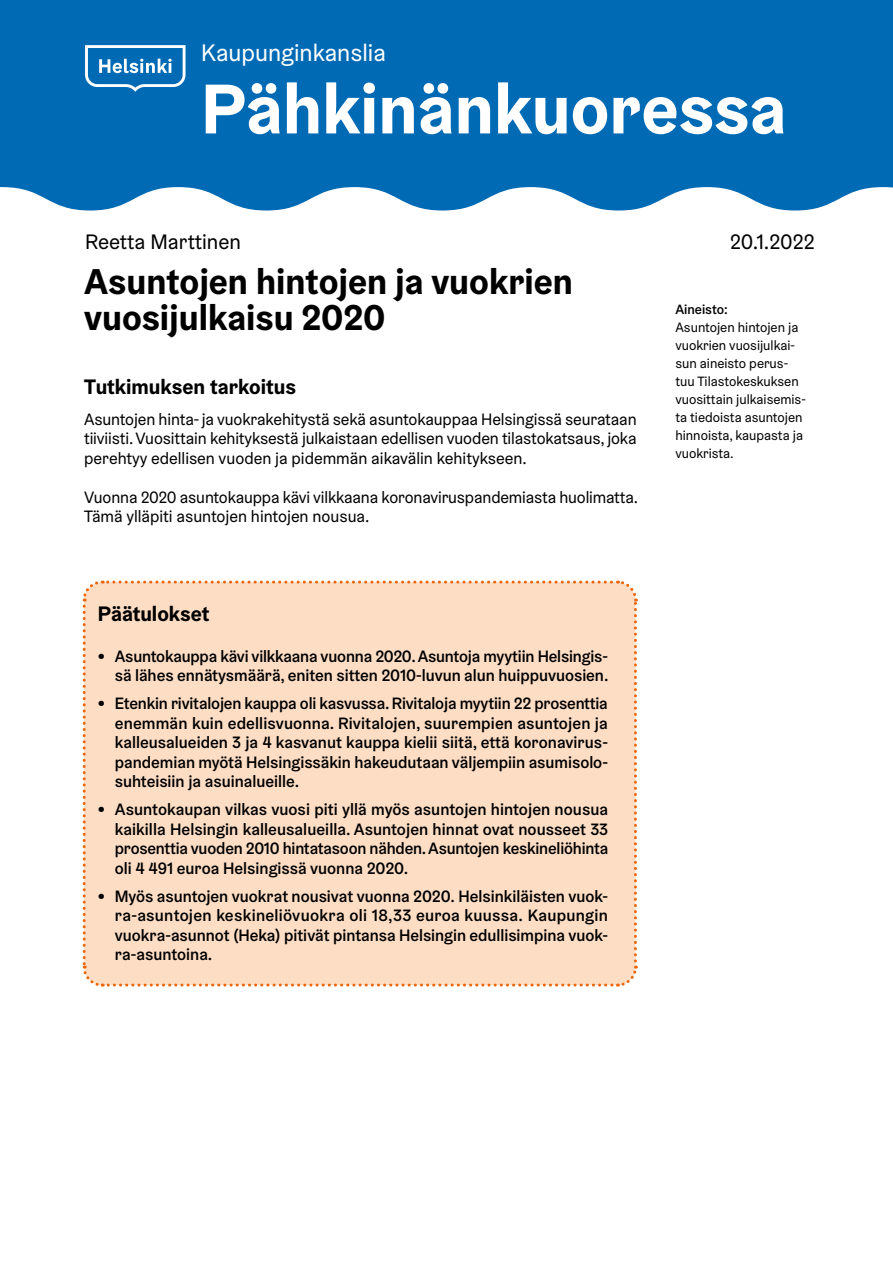
<style>
.page{position:relative;width:893px;height:1263px;background:#fff}
.page>*{position:absolute;margin:0;border:0;box-sizing:border-box;transform-origin:0 0}
.t1{font:700 70.5px "Helsinki Grotesk";color:#fff}
.Leipis{font:700 36px/36px "Helsinki Grotesk";color:#000}
.t2{font:24px "Helsinki Grotesk";color:#fff}
.Leipis-2{font:700 21px "Helsinki Grotesk";color:#000}
.Leipis-3{font:21px "Helsinki Grotesk";color:#000}
.H2_Väliotsikko{font:700 21px "Helsinki Grotesk";color:#000}
.Kirjoittajan_nimi_ja{font:21px "Helsinki Grotesk";letter-spacing:-.01em;color:#000}
.t3{font:500 16.5px/19.5px "Helsinki Grotesk";color:#000;text-align:justify}
.Leipis-4{font:16.5px/19.5px "Helsinki Grotesk";letter-spacing:-.005em;color:#000;text-align:justify}
.Leipäteksti_kapea_pa{font:13.5px/18px "Helsinki Grotesk";color:#000}
.s1{font-weight:900;font-size:19.5px}
.s2{font-weight:500}
</style>
<div class="page">
<div style="left:0;top:0;width:893px;height:210px;background:#006ab5"></div>
<svg style="left:85px;top:45px;width:101px;height:47px"></svg>
<div style="left:82px;top:580px;width:556px;height:407px;background:#fdddc4"></div>
<h3 class="t2" style="left:201px;top:37px;width:186px">Kaupunginkanslia</h3>
<h1 class="t1" style="left:201px;top:64px;width:587px">Pähkinänkuoressa</h1>
<p class="Leipis-3" style="left:85px;top:229px;width:157px">Reetta Marttinen</p>
<p class="Leipis" style="left:84px;top:263px;width:490px">Asuntojen hintojen ja vuokrien vuosijulkaisu 2020</p>
<p class="Leipis-2" style="left:84px;top:373px;width:213px">Tutkimuksen tarkoitus</p>
<p class="Leipis-4" style="left:84px;top:409px;width:554px">Asuntojen hinta- ja vuokrakehitystä sekä asuntokauppaa Helsingissä seurataan tiiviisti. Vuosittain kehityksestä julkaistaan edellisen vuoden tilastokatsaus, joka perehtyy edellisen vuoden ja pidemmän aikavälin kehitykseen.</p>
<p class="Leipis-4" style="left:84px;top:487px;width:555px">Vuonna 2020 asuntokauppa kävi vilkkaana koronaviruspandemiasta huolimatta.<br>Tämä ylläpiti asuntojen hintojen nousua.</p>
<p class="H2_Väliotsikko" style="left:98px;top:601px;width:113px">Päätulokset</p>
<p class="t3" style="left:98px;top:646px;width:512px;text-align:right"><span class="s1">•</span> Asuntokauppa kävi vilkkaana vuonna 2020. Asuntoja myytiin Helsingis&shy;sä lähes ennätysmäärä, eniten sitten 2010-luvun alun huippuvuosien.</p>
<p class="t3" style="left:115px;top:694px;width:495px;text-indent:-17px"><span class="s1">•</span> Etenkin rivitalojen kauppa oli kasvussa. Rivitaloja myytiin 22 prosenttia enemmän kuin edellisvuonna. Rivitalojen, suurempien asuntojen ja kalleusalueiden 3 ja 4 kasvanut kauppa kielii siitä, että koronavirus&shy;pandemian myötä Helsingissäkin hakeudutaan väljempiin asumisolo&shy;suhteisiin ja asuinalueille.</p>
<p class="t3" style="left:115px;top:800px;width:495px;text-indent:-17px"><span class="s1">•</span> Asuntokaupan vilkas vuosi piti yllä myös asuntojen hintojen nousua kaikilla Helsingin kalleusalueilla. Asuntojen hinnat ovat nousseet 33 prosenttia vuoden 2010 hintatasoon nähden. Asuntojen keskineliöhinta oli 4 491 euroa Helsingissä vuonna 2020.</p>
<p class="t3" style="left:115px;top:886px;width:495px;text-indent:-17px"><span class="s1">•</span> Myös asuntojen vuokrat nousivat vuonna 2020. Helsinkiläisten vuok&shy;ra-asuntojen keskineliövuokra oli 18,33 euroa kuussa. Kaupungin vuokra-asunnot (Heka) pitivät pintansa Helsingin edullisimpina vuok&shy;ra-asuntoina.</p>
<p class="Kirjoittajan_nimi_ja" style="left:730px;top:229px;width:86px">20.1.2022</p>
<p class="Leipäteksti_kapea_pa" style="left:675px;top:300px;width:132px"><span class="s2">Aineisto:<br></span>Asuntojen hintojen ja vuokrien vuosijulkai&shy;sun aineisto perus&shy;tuu Tilastokeskuksen vuosittain julkaisemis&shy;ta tiedoista asuntojen hinnoista, kaupasta ja vuokrista.</p>
</div>
